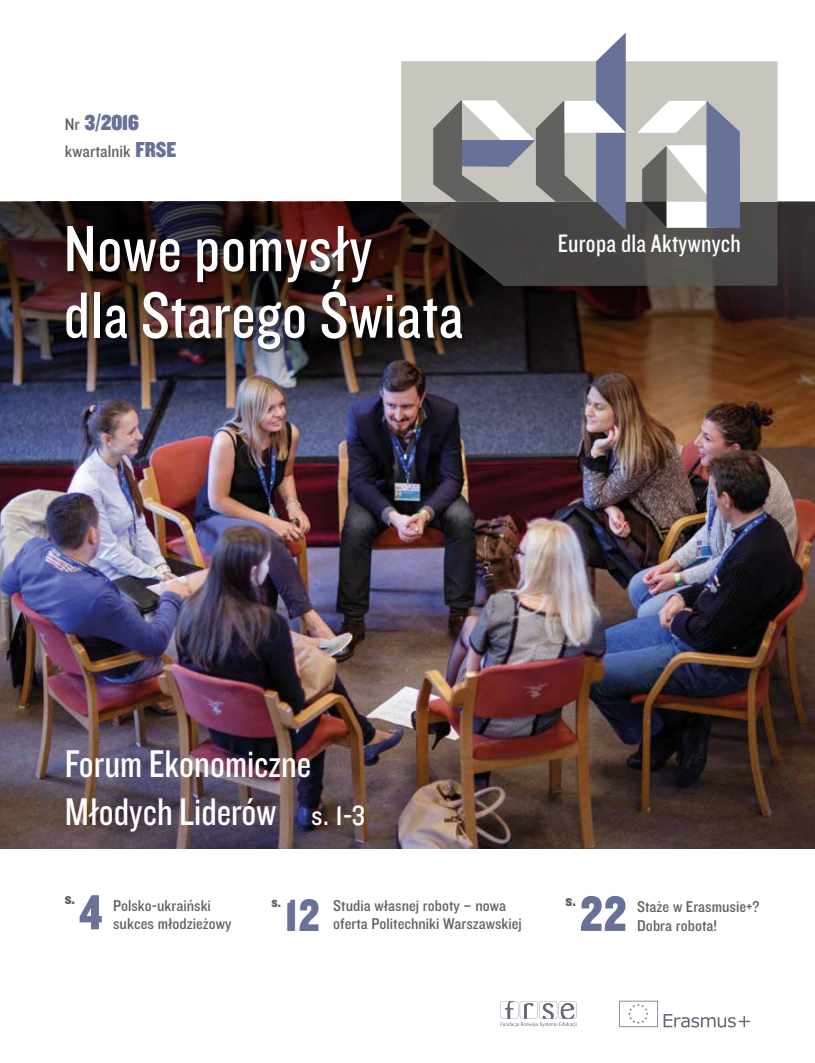
<style>
.page{position:relative;width:815px;height:1063px;background:#fff}
.page>*{position:absolute;margin:0;border:0;box-sizing:border-box;transform-origin:0 0}
.t1{font:67.62px/66.5px "Knockout 29 Junior Ltweight";letter-spacing:.01em;color:#fff}
.t2{font:51.25px "Knockout 70 Full Welterwt";color:#687198}
.t3{font:46.88px "Knockout 70 Full Welterwt";color:#687198}
.t4{font:40px/48px "Knockout 29 Junior Ltweight";color:#fff}
.t5{font:26.25px "Knockout 29 Junior Ltweight";letter-spacing:.01em;color:#fff}
.t6{font:22.5px "Knockout 90 Ultmt Welterwt";color:#687198}
.t7{font:17.5px "Knockout 30 Junior Welterwt";color:#616160}
.t8{font:16.25px/18.8px "Knockout 30 Junior Welterwt";color:#616160}
.t9{font:15.88px "Knockout 71 Full Middlewt";color:#616160}
.t10{font:14.62px "Knockout 71 Full Middlewt";color:#616160}
.s1{font-family:"Knockout 30 Junior Welterwt";font-size:17.5px;color:#616160}
.s2{font-family:"Knockout 70 Full Welterwt";font-size:22.5px;color:#687198}
.s3{font-family:"Knockout 30 Junior Welterwt";font-size:28.75px}
</style>
<div class="page">
<img style="left:0;top:425px;width:815px;height:424px">
<img style="left:0;top:202px;width:815px;height:223px">
<svg style="left:401px;top:33px;width:376px;height:253px"></svg>
<svg style="left:500px;top:1001px;width:77px;height:26px"></svg>
<svg style="left:664px;top:1014px;width:86px;height:14px"></svg>
<svg style="left:619px;top:1001px;width:39px;height:26px"></svg>
<div style="left:70px;top:229px;width:395px;height:123px;background:#000;opacity:.5"></div>
<h3 class="t6" style="left:65px;top:107px;width:76px"><span class="s1">Nr</span> 3/2016</h3>
<p class="t7" style="left:65px;top:139px;width:113px">kwartalnik <span class="s2">FRSE</span></p>
<h1 class="t1" style="left:64px;top:213px;width:401px">Nowe pomysły<br>dla Starego Świata</h1>
<h3 class="t5" style="left:558px;top:227px;width:184px">Europa dla Aktywnych</h3>
<h3 class="t4" style="left:65px;top:738px;width:301px">Forum Ekonomiczne<br>Młodych Liderów <span class="s3">s. 1-3</span></h3>
<p class="t9" style="left:65px;top:888px;width:12px">s.</p>
<h2 class="t2" style="left:79px;top:879px;width:25px">4</h2>
<p class="t8" style="left:113px;top:895px;width:120px">Polsko-ukraiński sukces młodzieżowy</p>
<p class="t10" style="left:271px;top:892px;width:11px">s.</p>
<h3 class="t3" style="left:284px;top:885px;width:38px">12</h3>
<p class="t8" style="left:333px;top:895px;width:190px">Studia własnej roboty – nowa oferta Politechniki Warszawskiej</p>
<p class="t9" style="left:565px;top:890px;width:12px">s.</p>
<h2 class="t2" style="left:580px;top:881px;width:49px">22</h2>
<p class="t8" style="left:637px;top:897px;width:124px">Staże w Erasmusie+?<br>Dobra robota!</p>
</div>
